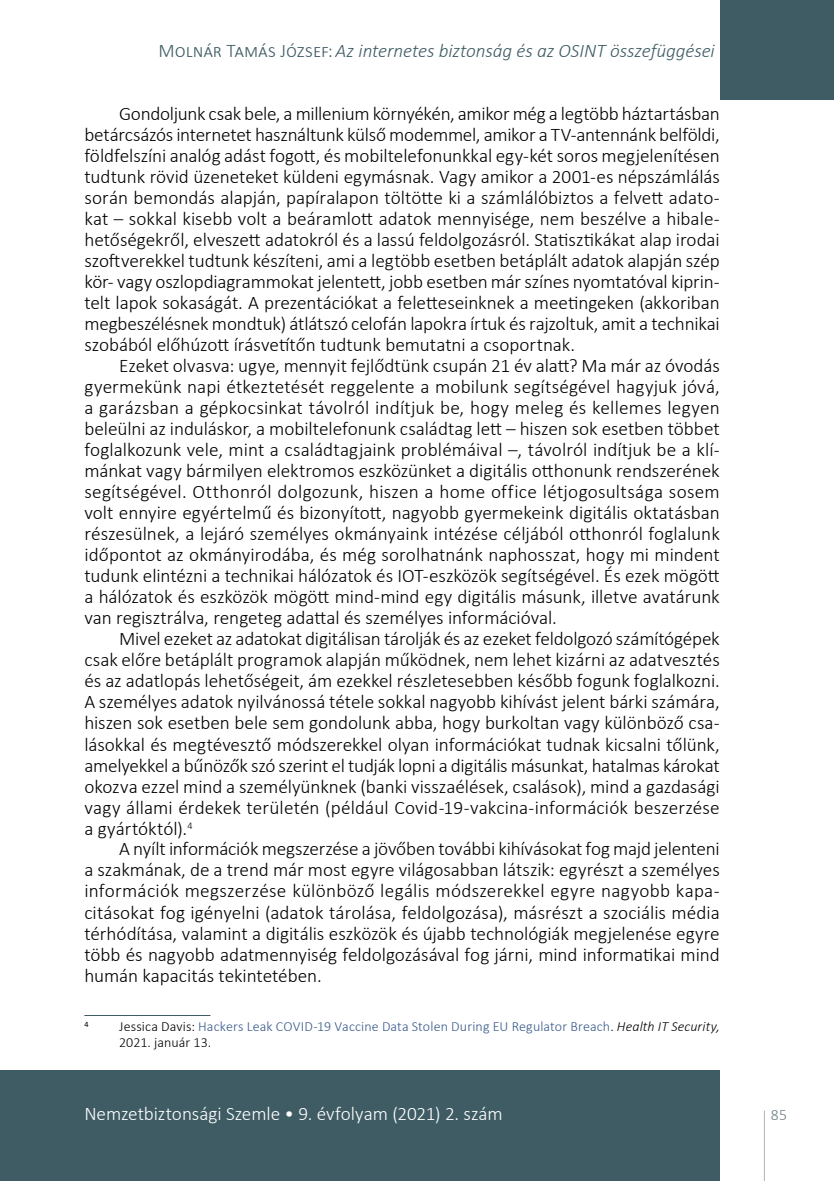
<style>
.page{position:relative;width:834px;height:1181px;background:#fff}
.page>*{position:absolute;margin:0;border:0;box-sizing:border-box;transform-origin:0 0}
.t1{font:300 19.25px/21px "Calibri";letter-spacing:-.005em;color:#000;text-align:justify}
.t2{font:italic 300 19.25px "Calibri";letter-spacing:-.005em;color:#3f5c65}
.t3{font:300 19.25px "Calibri";letter-spacing:-.005em;color:#fff}
.t4{font:300 15.75px "Calibri";color:#6c7c84}
.t5{font:300 14px/15.8px "Calibri";letter-spacing:.01em;color:#38598b}
.t6{font:8.22px "Calibri";color:#000}
.s1{font-style:normal}
.s2{color:#000}
.s3{font-style:italic;color:#000}
</style>
<div class="page">
<svg style="left:764px;top:1110px;width:1px;height:71px"></svg>
<div style="left:719px;top:0;width:114px;height:99px;background:#3f5c65"></div>
<div style="left:0;top:1070px;width:719px;height:111px;background:#3f5c65"></div>
<hr style="left:84px;top:1015px;width:126px;height:1px;background:#3f5c65">
<p class="t2" style="left:158px;top:39px;width:557px"><span class="s1">Molnár Tamás József:</span>Az internetes biztonság és az OSINT összefüggései</p>
<p class="t1" style="left:84px;top:103px;width:637px;text-indent:35px">Gondoljunk csak bele, a millenium környékén, amikor még a legtöbb háztartásban betárcsázós internetet használtunk külső modemmel, amikor a TV-antennánk belföldi, földfelszíni analóg adást fogott, és mobiltelefonunkkal egy-két soros megjelenítésen tudtunk rövid üzeneteket küldeni egymásnak. Vagy amikor a -2001-es népszámlálás során bemondás alapján, papíralapon töltötte ki a számlálóbiztos a felvett adato&shy;kat – sokkal kisebb volt a beáramlott adatok mennyisége, nem beszélve a hibale&shy;hetőségekről, elveszett adatokról és a lassú feldolgozásról. Statisztikákat alap irodai szoftverekkel tudtunk készíteni, ami a legtöbb esetben betáplált adatok alapján szép kör- vagy oszlopdiagrammokat jelentett, jobb esetben már színes nyomtatóval kiprin&shy;telt lapok sokaságát. A prezentációkat a feletteseinknek a meetingeken (akkoriban megbeszélésnek mondtuk) átlátszó celofán lapokra írtuk és rajzoltuk, amit a technikai szobából előhúzott írásvetítőn tudtunk bemutatni a csoportnak.</p>
<p class="t1" style="left:84px;top:355px;width:637px;text-indent:35px">Ezeket olvasva: ugye, mennyit fejlődtünk csupán 21 év alatt? Ma már az óvodás gyermekünk napi étkeztetését reggelente a mobilunk segítségével hagyjuk jóvá, a garázsban a gépkocsinkat távolról indítjuk be, hogy meleg és kellemes legyen beleülni az induláskor, a mobiltelefonunk családtag lett – hiszen sok esetben többet foglalkozunk vele, mint a családtagjaink problémáival –, távolról indítjuk be a klí&shy;mánkat vagy bármilyen elektromos eszközünket a digitális otthonunk rendszerének segítségével. Otthonról dolgozunk, hiszen a home office létjogosultsága sosem volt ennyire egyértelmű és bizonyított, nagyobb gyermekeink digitális oktatásban részesülnek, a lejáró személyes okmányaink intézése céljából otthonról foglalunk időpontot az okmányirodába, és még sorolhatnánk naphosszat, hogy mi mindent tudunk elintézni a technikai hálózatok és IOT-eszközök segítségével. És ezek mögött a hálózatok és eszközök mögött mind-mind egy digitális másunk, illetve avatárunk van regisztrálva, rengeteg adattal és személyes információval.</p>
<p class="t1" style="left:84px;top:628px;width:636px;text-indent:35px">Mivel ezeket az adatokat digitálisan tárolják és az ezeket feldolgozó számítógépek csak előre betáplált programok alapján működnek, nem lehet kizárni az adatvesztés és az adatlopás lehetőségeit, ám ezekkel részletesebben később fogunk foglalkozni.<br>A személyes adatok nyilvánossá tétele sokkal nagyobb kihívást jelent bárki számára, hiszen sok esetben bele sem gondolunk abba, hogy burkoltan vagy különböző csa&shy;lásokkal és megtévesztő módszerekkel olyan információkat tudnak kicsalni tőlünk, amelyekkel a bűnözők szó szerint el tudják lopni a digitális másunkat, hatalmas károkat okozva ezzel mind a személyünknek (banki visszaélések, csalások), mind a gazdasági vagy állami érdekek területén (például Covid-19-vakcina-információk beszerzése a gyártóktól).<sup>4</sup></p>
<p class="t1" style="left:84px;top:838px;width:636px;text-indent:35px">A nyílt információk megszerzése a jövőben további kihívásokat fog majd jelenteni a szakmának, de a trend már most egyre világosabban látszik: egyrészt a személyes információk megszerzése különböző legális módszerekkel egyre nagyobb kapa&shy;citásokat fog igényelni (adatok tárolása, feldolgozása), másrészt a szociális média térhódítása, valamint a digitális eszközök és újabb technológiák megjelenése egyre több és nagyobb adatmennyiség feldolgozásával fog járni, mind informatikai mind humán kapacitás tekintetében.</p>
<p class="t6" style="left:84px;top:1018px;width:6px">4</p>
<p class="t5" style="left:119px;top:1018px;width:602px"><span class="s2">Jessica Davis:</span> Hackers Leak COVID-19 Vaccine Data Stolen During EU Regulator Breach<span class="s2">.</span> <span class="s3">Health IT Security,<br></span><span class="s2">2021. január 13.</span></p>
<p class="t3" style="left:84px;top:1102px;width:420px">Nemzetbiztonsági Szemle • 9. évfolyam (2021) 2. szám</p>
<p class="t4" style="left:770px;top:1105px;width:18px">85</p>
</div>
